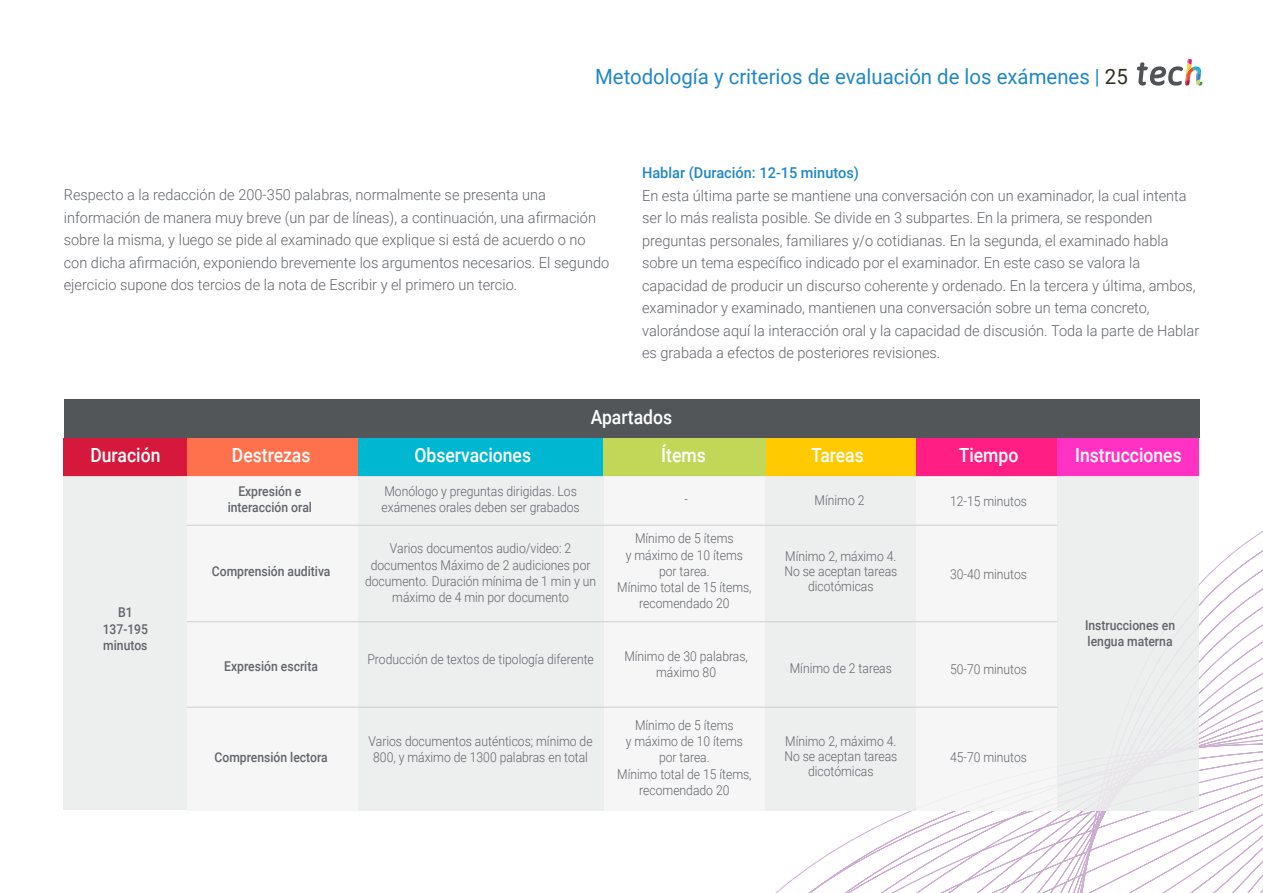
<style>
.page{position:relative;width:1263px;height:893px;background:#fff}
.page>*{position:absolute;margin:0;border:0;box-sizing:border-box;transform-origin:0 0}
.t1{font:21px "Roboto";color:#2088c5}
.t2{font:500 19.5px "Roboto";color:#fff;scale:.9 1}
.t3{font:300 15px/22.5px "Roboto";color:#61646a}
.t4{font:500 15px "Roboto";color:#2088c5}
.t5{font:300 13.5px/16.2px "Roboto";color:#61646a;text-align:center;scale:.9 1}
.t6{font:500 13.5px/16.2px "Roboto";color:#61646a;text-align:center;scale:.9 1}
.s1{color:#312e20}
</style>
<div class="page">
<svg style="left:775px;top:530px;width:488px;height:363px"></svg>
<svg style="left:1137px;top:59px;width:65px;height:27px"></svg>
<div style="left:64px;top:400px;width:1135px;height:38px;background:#525659"></div>
<div style="left:187px;top:438px;width:171px;height:38px;background:#ff714c"></div>
<div style="left:358px;top:438px;width:245px;height:38px;background:#00b7d1"></div>
<div style="left:766px;top:438px;width:150px;height:38px;background:#ffcb00"></div>
<div style="left:603px;top:438px;width:163px;height:38px;background:#c2d757"></div>
<div style="left:64px;top:438px;width:123px;height:38px;background:#d6183c"></div>
<div style="left:916px;top:438px;width:142px;height:38px;background:#ff1e83"></div>
<div style="left:1058px;top:438px;width:141px;height:38px;background:#ff32c4"></div>
<div style="left:64px;top:476px;width:123px;height:334px;background:#eceded"></div>
<div style="left:916px;top:476px;width:142px;height:335px;background:#f6f6f6"></div>
<div style="left:1058px;top:476px;width:141px;height:335px;background:#eceded"></div>
<div style="left:603px;top:476px;width:163px;height:335px;background:#f6f6f6"></div>
<div style="left:187px;top:476px;width:171px;height:335px;background:#f6f6f6"></div>
<div style="left:358px;top:476px;width:245px;height:335px;background:#eceded"></div>
<div style="left:766px;top:476px;width:150px;height:335px;background:#eceded"></div>
<hr style="left:187px;top:525px;width:871px;height:1px;background:#cecfcd">
<hr style="left:187px;top:621px;width:871px;height:1px;background:#cecfcd">
<hr style="left:187px;top:707px;width:871px;height:1px;background:#cecfcd">
<h1 class="t1" style="left:595px;top:61px;width:534px">Metodología y criterios de evaluación de los exámenes | <span class="s1">25</span></h1>
<p class="t3" style="left:64px;top:183px;width:547px">Respecto a la redacción de 200-350 palabras, normalmente se presenta una información de manera muy breve (un par de líneas), a continuación, una afirmación sobre la misma, y luego se pide al examinado que explique si está de acuerdo o no con dicha afirmación, exponiendo brevemente los argumentos necesarios. El segundo ejercicio supone dos tercios de la nota de Escribir y el primero un tercio.</p>
<p class="t4" style="left:642px;top:162px;width:218px">Hablar (Duración: 12-15 minutos)</p>
<p class="t3" style="left:642px;top:184px;width:559px">En esta última parte se mantiene una conversación con un examinador, la cual intenta ser lo más realista posible. Se divide en 3 subpartes. En la primera, se responden preguntas personales, familiares y/o cotidianas. En la segunda, el examinado habla sobre un tema específico indicado por el examinador. En este caso se valora la capacidad de producir un discurso coherente y ordenado. En la tercera y última, ambos, examinador y examinado, mantienen una conversación sobre un tema concreto, valorándose aquí la interacción oral y la capacidad de discusión. Toda la parte de Hablar es grabada a efectos de posteriores revisiones.</p>
<h2 class="t2" style="left:591px;top:404px;width:92px">Apartados</h2>
<h2 class="t2" style="left:90px;top:441px;width:79px">Duración</h2>
<h2 class="t2" style="left:232px;top:441px;width:89px">Destrezas</h2>
<h2 class="t2" style="left:414px;top:441px;width:131px">Observaciones</h2>
<h2 class="t2" style="left:661px;top:441px;width:51px">Ítems</h2>
<h2 class="t2" style="left:811px;top:441px;width:60px">Tareas</h2>
<h2 class="t2" style="left:959px;top:441px;width:68px">Tiempo</h2>
<h2 class="t2" style="left:1075px;top:441px;width:120px">Instrucciones</h2>
<p class="t6" style="left:103px;top:604px;width:52px">B1<br>137-195 minutos</p>
<p class="t5" style="left:381px;top:482px;width:222px;text-align:left">Monólogo y preguntas dirigidas. Los exámenes orales deben ser grabados</p>
<p class="t5" style="left:950px;top:492px;width:87px">12-15 minutos</p>
<p class="t5" style="left:365px;top:540px;width:258px">Varios documentos audio/video: 2 documentos Máximo de 2 audiciones por documento. Duración mínima de 1 min y un máximo de 4 min por documento</p>
<p class="t6" style="left:228px;top:482px;width:95px">Expresión e interacción oral</p>
<p class="t5" style="left:815px;top:492px;width:57px">Mínimo 2</p>
<p class="t5" style="left:684px;top:491px;width:5px">-</p>
<p class="t5" style="left:617px;top:530px;width:151px">Mínimo de 5 ítems<br>y máximo de 10 ítems por tarea.<br>Mínimo total de 15 ítems, recomendado 20</p>
<p class="t5" style="left:784px;top:549px;width:127px;line-height:15px">Mínimo 2, máximo 4.<br>No se aceptan tareas dicotómicas</p>
<p class="t6" style="left:212px;top:563px;width:133px">Comprensión auditiva</p>
<p class="t5" style="left:950px;top:566px;width:87px">30-40 minutos</p>
<p class="t5" style="left:367px;top:651px;width:253px">Producción de textos de tipología diferente</p>
<p class="t5" style="left:624px;top:648px;width:139px">Mínimo de 30 palabras, máximo 80</p>
<p class="t6" style="left:224px;top:658px;width:106px">Expresión escrita</p>
<p class="t5" style="left:790px;top:659px;width:115px">Mínimo de 2 tareas</p>
<p class="t6" style="left:215px;top:748px;width:127px">Comprensión lectora</p>
<p class="t5" style="left:617px;top:717px;width:151px">Mínimo de 5 ítems<br>y máximo de 10 ítems por tarea.<br>Mínimo total de 15 ítems, recomendado 20</p>
<p class="t5" style="left:369px;top:732px;width:250px">Varios documentos auténticos; mínimo de<br>800, y máximo de 1300 palabras en total</p>
<p class="t5" style="left:784px;top:733px;width:127px;line-height:15px">Mínimo 2, máximo 4.<br>No se aceptan tareas dicotómicas</p>
<p class="t5" style="left:950px;top:660px;width:87px">50-70 minutos</p>
<p class="t5" style="left:950px;top:748px;width:87px">45-70 minutos</p>
<p class="t6" style="left:1085px;top:616px;width:102px;text-align:left">Instrucciones en lengua materna</p>
</div>
